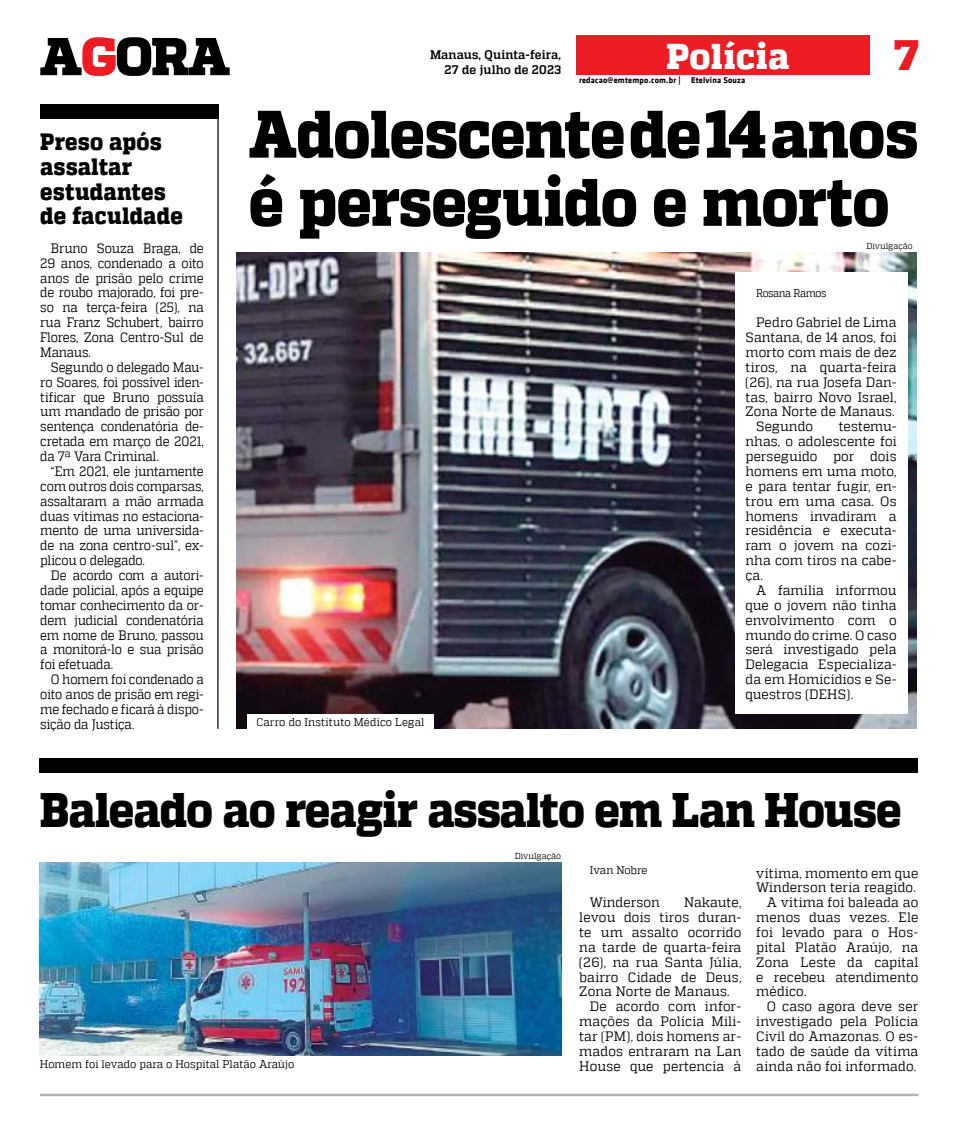
<style>
.page{position:relative;width:957px;height:1134px;background:#fff}
.page>*{position:absolute;margin:0;border:0;box-sizing:border-box;transform-origin:0 0}
.t1{font:800 66.88px/68.1px "MW Quadon";letter-spacing:-.015em;color:#000;scale:.9 1}
.t2{font:800 48.38px "MW Quadon";letter-spacing:-.025em;color:#000;scale:.9 1}
.t3{font:800 42.5px "MW Quadon";color:#ed1c24}
.t4{font:800 35.75px "MW Quadon";letter-spacing:.015em;color:#fff;scale:.95 1}
.t5{font:800 23.5px/24.8px "MW Quadon";letter-spacing:.01em;color:#000;scale:.9 1}
.t6{font:13.62px/14.9px "MW Quadon";letter-spacing:.005em;color:#000;text-align:justify;scale:.95 1}
.t7{font:13.62px/14.9px "MW Quadon";letter-spacing:.005em;color:#000;text-align:justify;scale:.9 1}
.t8{font:700 12.38px/14.9px "MW Quadon";letter-spacing:.015em;color:#000;text-align:right;scale:.95 1}
.t9{font:11.12px "MW Quadon";letter-spacing:.005em;color:#000;scale:.95 1}
.t10{font:11.12px "MW Quadon";letter-spacing:-.035em;color:#000;scale:.9 1}
.t11{font:700 8.62px "MW Klavika Bd";letter-spacing:.025em;color:#000;scale:.95 1}
.t12{font:8.62px "MW Quadon";letter-spacing:.005em;color:#000;scale:.95 1}
</style>
<div class="page">
<hr style="left:40px;top:1094px;width:878px;height:2px;background:#b1b3b5">
<div style="left:40px;top:758px;width:878px;height:15px;background:#000"></div>
<img style="left:40px;top:863px;width:521px;height:193px">
<img style="left:237px;top:253px;width:679px;height:476px">
<svg style="left:40px;top:37px;width:190px;height:39px"></svg>
<div style="left:576px;top:35px;width:293px;height:40px;background:#ed1c24"></div>
<div style="left:40px;top:104px;width:179px;height:15px;background:#000"></div>
<hr style="left:217px;top:104px;width:2px;height:625px;background:#000">
<div style="left:735px;top:272px;width:173px;height:442px;background:#fff"></div>
<div style="left:247px;top:714px;width:186px;height:14px;background:#fff"></div>
<h3 class="t5" style="left:40px;top:130px;width:160px">Preso após assaltar estudantes de faculdade</h3>
<p class="t7" style="left:40px;top:241px;width:183px;text-indent:11px">Bruno Souza Braga, de 29 anos, condenado a oito anos de prisão pelo crime de roubo majorado, foi pre&shy;so na terça-feira (25), na rua Franz Schubert, bairro Flores, Zona Centro-Sul de Manaus.</p>
<p class="t7" style="left:40px;top:360px;width:183px;text-indent:11px">Segundo o delegado Mau&shy;ro Soares, foi possível iden&shy;tificar que Bruno possuía um mandado de prisão por sentença condenatória de&shy;cretada em março de 2021, da 7ª Vara Criminal.</p>
<p class="t7" style="left:40px;top:464px;width:183px;text-indent:11px">“Em 2021, ele juntamente com outros dois comparsas, assaltaram a mão armada duas vítimas no estaciona&shy;mento de uma universida&shy;de na zona centro-sul”, ex&shy;plicou o delegado.</p>
<p class="t7" style="left:40px;top:568px;width:183px;text-indent:11px">De acordo com a autori&shy;dade policial, após a equipe tomar conhecimento da or&shy;dem judicial condenatória em nome de Bruno, passou a monitorá-lo e sua prisão foi efetuada.</p>
<p class="t7" style="left:40px;top:672px;width:183px;text-indent:11px">O homem foi condenado a oito anos de prisão em regi&shy;me fechado e ficará à dispo&shy;sição da Justiça.</p>
<p class="t8" style="left:430px;top:48px;width:139px">Manaus, Quinta-feira,<br>27 de julho de 2023</p>
<h3 class="t4" style="left:666px;top:35px;width:131px">Polícia</h3>
<p class="t11" style="left:579px;top:74px;width:177px">redacao@emtempo.com.br | Etelvina Souza</p>
<h3 class="t3" style="left:894px;top:30px;width:26px">7</h3>
<h1 class="t1" style="left:249px;top:102px;width:746px">Adolescente de 14 anos é perseguido e morto</h1>
<p class="t12" style="left:866px;top:241px;width:50px">Divulgação</p>
<p class="t9" style="left:256px;top:715px;width:178px">Carro do Instituto Médico Legal</p>
<p class="t10" style="left:756px;top:287px;width:80px">Rosana Ramos</p>
<p class="t6" style="left:756px;top:315px;width:149px">Pedro Gabriel de Lima</p>
<p class="t6" style="left:745px;top:330px;width:160px">Santana, de 14 anos, foi</p>
<p class="t6" style="left:745px;top:345px;width:160px">morto com mais de dez</p>
<p class="t6" style="left:745px;top:360px;width:160px">tiros, na quarta-feira</p>
<p class="t6" style="left:745px;top:374px;width:160px">(26), na rua Josefa Dan-</p>
<p class="t6" style="left:745px;top:389px;width:160px">tas, bairro Novo Israel,</p>
<p class="t6" style="left:745px;top:404px;width:158px">Zona Norte de Manaus.</p>
<p class="t6" style="left:756px;top:419px;width:62px">Segundo</p>
<p class="t6" style="left:745px;top:419px;width:160px;text-indent:93px">testemu&shy;nhas, o adolescente foi perseguido por dois homens em uma moto, e para tentar fugir, en&shy;trou em uma casa. Os homens invadiram a residência e executa&shy;ram o jovem na cozi&shy;nha com tiros na cabe&shy;ça.</p>
<p class="t6" style="left:745px;top:583px;width:160px;text-indent:11px">A família informou que o jovem não tinha envolvimento com o mundo do crime. O caso será investigado pela Delegacia Especializa&shy;da em Homicídios e Se&shy;questros (DEHS).</p>
<h2 class="t2" style="left:40px;top:781px;width:959px">Baleado ao reagir assalto em Lan House</h2>
<p class="t9" style="left:590px;top:863px;width:62px">Ivan Nobre</p>
<p class="t6" style="left:590px;top:895px;width:75px">Winderson</p>
<p class="t6" style="left:684px;top:895px;width:62px">Nakaute,</p>
<p class="t6" style="left:579px;top:910px;width:172px">levou dois tiros duran-</p>
<p class="t6" style="left:579px;top:925px;width:172px">te um assalto ocorrido</p>
<p class="t6" style="left:579px;top:939px;width:172px">na tarde de quarta-feira</p>
<p class="t6" style="left:579px;top:954px;width:172px">(26), na rua Santa Júlia,</p>
<p class="t6" style="left:579px;top:969px;width:172px">bairro Cidade de Deus,</p>
<p class="t6" style="left:579px;top:984px;width:160px">Zona Norte de Manaus.</p>
<p class="t6" style="left:590px;top:999px;width:161px">De acordo com infor-</p>
<p class="t6" style="left:579px;top:1014px;width:172px">mações da Polícia Mili-</p>
<p class="t6" style="left:579px;top:1029px;width:172px">tar (PM), dois homens ar-</p>
<p class="t6" style="left:579px;top:1044px;width:172px">mados entraram na Lan</p>
<p class="t6" style="left:579px;top:1058px;width:172px">House que pertencia à</p>
<p class="t12" style="left:515px;top:851px;width:50px">Divulgação</p>
<p class="t6" style="left:756px;top:865px;width:172px">vítima, momento em que</p>
<p class="t6" style="left:756px;top:880px;width:169px">Winderson teria reagido.</p>
<p class="t6" style="left:767px;top:895px;width:161px">A vítima foi baleada ao</p>
<p class="t6" style="left:756px;top:910px;width:172px">menos duas vezes. Ele</p>
<p class="t6" style="left:756px;top:925px;width:172px">foi levado para o Hos-</p>
<p class="t6" style="left:756px;top:939px;width:172px">pital Platão Araújo, na</p>
<p class="t6" style="left:756px;top:954px;width:172px">Zona Leste da capital</p>
<p class="t6" style="left:756px;top:969px;width:172px">e recebeu atendimento</p>
<p class="t6" style="left:756px;top:984px;width:54px">médico.</p>
<p class="t6" style="left:767px;top:999px;width:161px">O caso agora deve ser</p>
<p class="t6" style="left:756px;top:1014px;width:172px">investigado pela Polícia</p>
<p class="t6" style="left:756px;top:1029px;width:172px">Civil do Amazonas. O es-</p>
<p class="t6" style="left:756px;top:1044px;width:172px">tado de saúde da vítima</p>
<p class="t9" style="left:40px;top:1058px;width:269px">Homem foi levado para o Hospital Platão Araújo</p>
<p class="t6" style="left:756px;top:1058px;width:170px">ainda não foi informado.</p>
</div>
